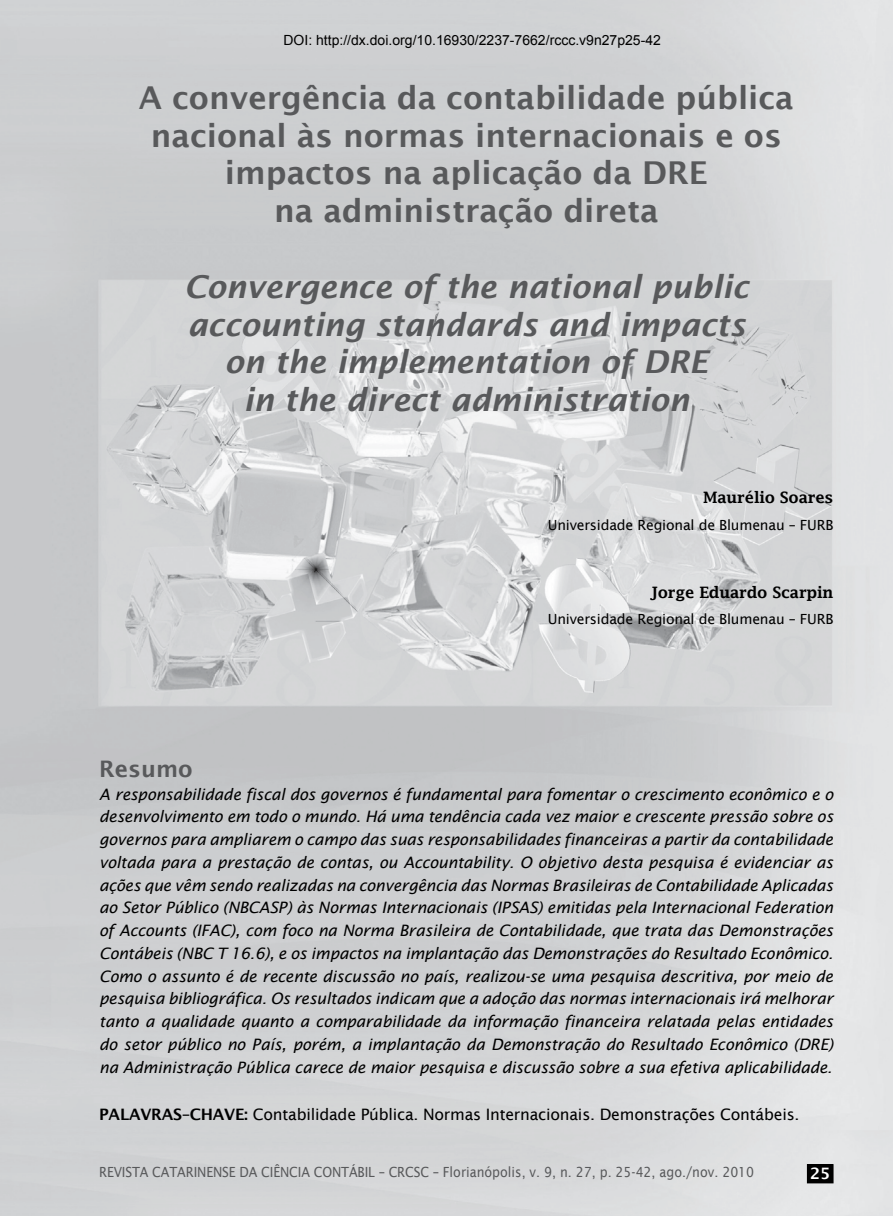
<style>
.page{position:relative;width:893px;height:1216px;background:#fff}
.page>*{position:absolute;margin:0;border:0;box-sizing:border-box;transform-origin:0 0}
.t1{font:600 31.5px/37.8px "Lucida Sans";color:#58595b;text-align:center}
.t2{font:italic 600 31.5px/37.8px "Lucida Sans";color:#58595b;text-align:center}
.t3{font:600 22.75px "Lucida Sans";color:#58595b}
.t4{font:italic 15.75px/22.8px "Lucida Sans";letter-spacing:-.015em;color:#000;text-align:justify}
.t5{font:15.75px "Lucida Sans";letter-spacing:-.015em;color:#000}
.t6{font:600 15.75px "Lucida Fax";letter-spacing:-.015em;color:#000}
.t7{font:600 15.75px "Lucida Sans";color:#fff}
.t8{font:14px "Lucida Sans";letter-spacing:-.01em;color:#58595b;scale:.9 1}
.t9{font:14px "Lucida Sans";letter-spacing:-.015em;color:#000}
.t10{font:14px "Arial";color:#000}
.s1{font-style:inherit}
.s2{font-weight:600}
</style>
<div class="page">
<img style="left:0;top:0;width:893px;height:1215px">
<div style="left:807px;top:1164px;width:26px;height:18px;background:#000"></div>
<div style="left:807px;top:1164px;width:26px;height:19px;border:1px solid #000"></div>
<p class="t10" style="left:283px;top:31px;width:379px">DOI: http://dx.doi.org/10.16930/2237-7662/rccc.v<span class="s1">9</span>n2<span class="s1">7</span>p<span class="s1">25-42</span></p>
<h1 class="t1" style="left:139px;top:78px;width:656px">A convergência da contabilidade pública nacional às normas internacionais e os impactos na aplicação da dre<br>na administração direta</h1>
<h1 class="t2" style="left:184px;top:267px;width:566px">Convergence of the national public accounting standards and impacts on the implementation of dre<br>in the direct administration</h1>
<p class="t6" style="left:703px;top:489px;width:132px">Maurélio Soares</p>
<p class="t9" style="left:548px;top:516px;width:285px">Universidade Regional de Blumenau – FURB</p>
<p class="t6" style="left:650px;top:583px;width:184px">Jorge Eduardo Scarpin</p>
<p class="t9" style="left:548px;top:611px;width:285px">Universidade Regional de Blumenau – FURB</p>
<h2 class="t3" style="left:99px;top:755px;width:95px">Resumo</h2>
<p class="t4" style="left:99px;top:782px;width:736px">A responsabilidade fiscal dos governos é fundamental para fomentar o crescimento econômico e o desenvolvimento em todo o mundo. Há uma tendência cada vez maior e crescente pressão sobre os governos para ampliarem o campo das suas responsabilidades financeiras a partir da contabilidade voltada para a prestação de contas, ou Accountability. O objetivo desta pesquisa é evidenciar as ações que vêm sendo realizadas na convergência das Normas Brasileiras de Contabilidade Aplicadas ao Setor Público (NBCASP) às Normas Internacionais (IPSAS) emitidas pela Internacional Federation of Accounts (IFAC), com foco na Norma Brasileira de Contabilidade, que trata das Demonstrações Contábeis (NBC T 16.6), e os impactos na implantação das Demonstrações do Resultado Econômico.<br>Como o assunto é de recente discussão no país, realizou-se uma pesquisa descritiva, por meio de pesquisa bibliográfica. Os resultados indicam que a adoção das normas internacionais irá melhorar tanto a qualidade quanto a comparabilidade da informação financeira relatada pelas entidades do setor público no País, porém, a implantação da Demonstração do Resultado Econômico (DRE) na Administração Pública carece de maior pesquisa e discussão sobre a sua efetiva aplicabilidade.</p>
<p class="t5" style="left:99px;top:1105px;width:702px"><span class="s2">Palavras–chave:</span> Contabilidade Pública. Normas Internacionais. Demonstrações Contábeis.</p>
<p class="t8" style="left:99px;top:1163px;width:729px">Revista Catarin ense da Ci ência Contábi l – CRCSC – Florianópolis, v. 9, n. 27, p. 25-42, ago./nov. 2010</p>
<p class="t7" style="left:810px;top:1163px;width:22px">25</p>
</div>
